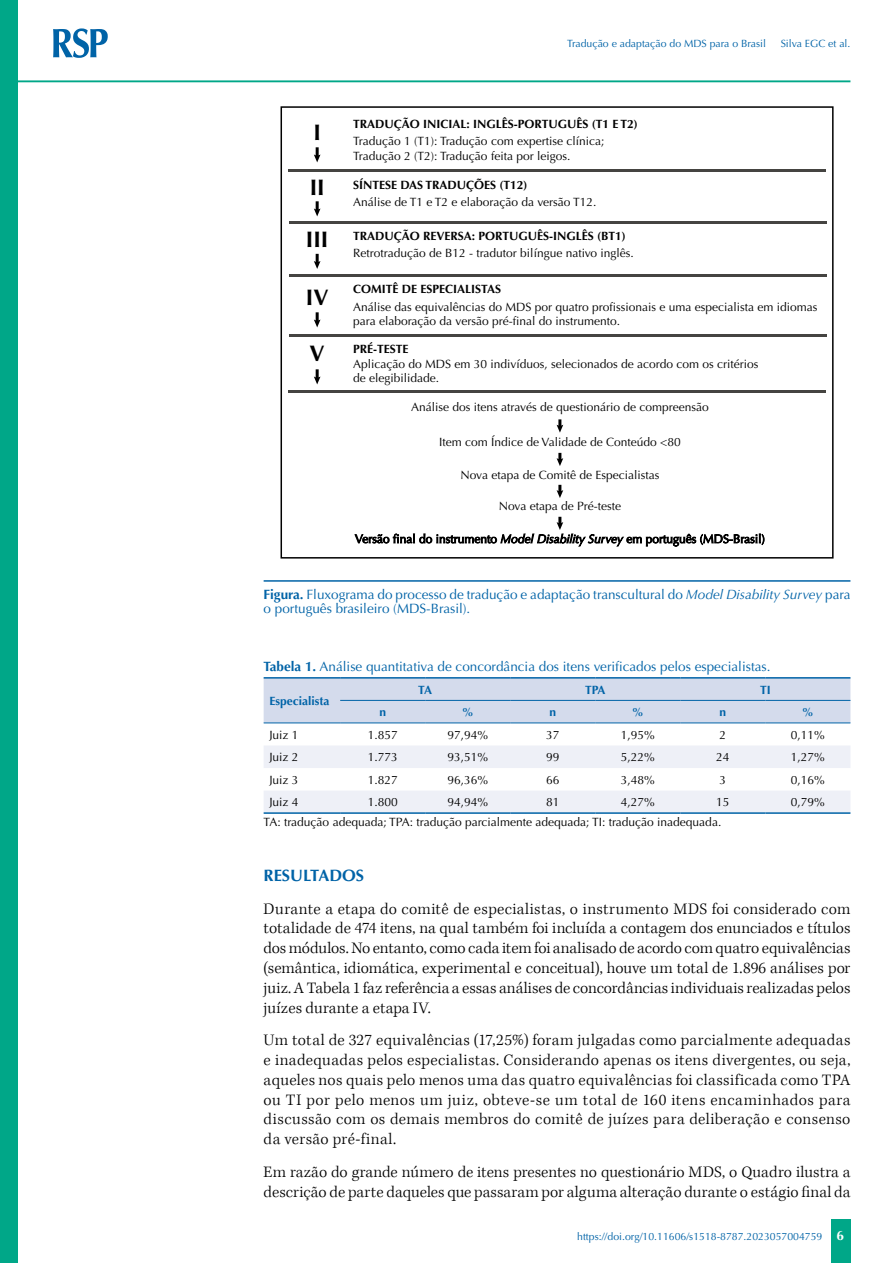
<style>
.page{position:relative;width:893px;height:1263px;background:#fff}
.page>*{position:absolute;margin:0;border:0;box-sizing:border-box;transform-origin:0 0}
.t1{font:700 22.5px "Optima";color:#000}
.t2{font:300 16.5px/19.8px "Kepler Std";letter-spacing:.01em;color:#000;text-align:justify}
.t3{font:700 16.5px "Optima LT Std";color:#0063a7}
.t4{font:13.5px/14.2px "Optima LT Std";color:#0063a7}
.t5{font:700 13.5px "Optima LT Std";color:#fff}
.t6{font:12px/14.4px "Optima";color:#000}
.t7{font:12px "Optima LT Std";color:#000}
.t8{font:700 12px "Optima";color:#000}
.t9{font:700 12px "Optima LT Std";color:#0063a7}
.t10{font:10.5px "Optima LT Std";color:#0063a7}
.s1{font-style:italic}
.s2{font-weight:700}
</style>
<div class="page">
<div style="left:831px;top:1220px;width:20px;height:43px;background:#00a788"></div>
<div style="left:0;top:0;width:18px;height:1263px;background:#00a788"></div>
<svg style="left:53px;top:28px;width:55px;height:30px"></svg>
<hr style="left:18px;top:80px;width:832px;height:2px;background:#00a788">
<hr style="left:264px;top:580px;width:586px;height:2px;background:#0063a7">
<div style="left:281px;top:106px;width:553px;height:453px;border:2px solid #000"></div>
<hr style="left:288px;top:169px;width:538px;height:2px;background:#454441">
<hr style="left:289px;top:221px;width:538px;height:2px;background:#454441">
<hr style="left:289px;top:274px;width:538px;height:3px;background:#454441">
<hr style="left:289px;top:334px;width:538px;height:2px;background:#454441">
<hr style="left:288px;top:390px;width:538px;height:2px;background:#454441">
<svg style="left:314px;top:147px;width:6px;height:15px"></svg>
<svg style="left:557px;top:419px;width:6px;height:14px"></svg>
<svg style="left:557px;top:453px;width:6px;height:13px"></svg>
<svg style="left:557px;top:485px;width:6px;height:13px"></svg>
<svg style="left:557px;top:517px;width:6px;height:13px"></svg>
<svg style="left:314px;top:201px;width:6px;height:15px"></svg>
<svg style="left:314px;top:254px;width:6px;height:15px"></svg>
<svg style="left:314px;top:312px;width:6px;height:15px"></svg>
<svg style="left:314px;top:369px;width:6px;height:15px"></svg>
<svg style="left:264px;top:679px;width:586px;height:133px"></svg>
<hr style="left:340px;top:700px;width:85px;height:1px;background:#0063a7">
<hr style="left:425px;top:700px;width:85px;height:1px;background:#0063a7">
<hr style="left:510px;top:700px;width:85px;height:1px;background:#0063a7">
<hr style="left:595px;top:700px;width:85px;height:1px;background:#0063a7">
<hr style="left:680px;top:700px;width:85px;height:1px;background:#0063a7">
<hr style="left:765px;top:700px;width:85px;height:1px;background:#0063a7">
<hr style="left:340px;top:677px;width:85px;height:2px;background:#0063a7">
<hr style="left:425px;top:677px;width:85px;height:2px;background:#0063a7">
<hr style="left:510px;top:677px;width:85px;height:2px;background:#0063a7">
<hr style="left:595px;top:677px;width:85px;height:2px;background:#0063a7">
<hr style="left:680px;top:677px;width:85px;height:2px;background:#0063a7">
<hr style="left:765px;top:677px;width:85px;height:2px;background:#0063a7">
<hr style="left:340px;top:722px;width:85px;height:1px;background:#0063a7">
<hr style="left:425px;top:722px;width:85px;height:1px;background:#0063a7">
<hr style="left:510px;top:722px;width:85px;height:1px;background:#0063a7">
<hr style="left:595px;top:722px;width:85px;height:1px;background:#0063a7">
<hr style="left:680px;top:722px;width:85px;height:1px;background:#0063a7">
<hr style="left:765px;top:722px;width:85px;height:1px;background:#0063a7">
<hr style="left:264px;top:677px;width:76px;height:2px;background:#0063a7">
<hr style="left:264px;top:722px;width:76px;height:1px;background:#0063a7">
<hr style="left:264px;top:812px;width:76px;height:2px;background:#0063a7">
<hr style="left:340px;top:812px;width:85px;height:2px;background:#0063a7">
<hr style="left:425px;top:812px;width:85px;height:2px;background:#0063a7">
<hr style="left:510px;top:812px;width:85px;height:2px;background:#0063a7">
<hr style="left:595px;top:812px;width:85px;height:2px;background:#0063a7">
<hr style="left:680px;top:812px;width:85px;height:2px;background:#0063a7">
<hr style="left:765px;top:812px;width:85px;height:2px;background:#0063a7">
<p class="t10" style="left:567px;top:37px;width:200px">Tradução e adaptação do MDS para o Brasil</p>
<p class="t10" style="left:781px;top:37px;width:71px">Silva EGC et al.</p>
<h1 class="t1" style="left:313px;top:119px;width:9px">I</h1>
<h1 class="t1" style="left:310px;top:174px;width:16px">II</h1>
<h1 class="t1" style="left:306px;top:226px;width:24px">III</h1>
<h1 class="t1" style="left:306px;top:284px;width:24px">IV</h1>
<h1 class="t1" style="left:310px;top:340px;width:17px">V</h1>
<p class="t8" style="left:353px;top:117px;width:286px">TRADUÇÃO INICIAL: INGLÊS-PORTUGUÊS (T1 E T2)</p>
<p class="t6" style="left:353px;top:134px;width:253px">Tradução 1 (T1): Tradução com expertise clínica;<br>Tradução 2 (T2): Tradução feita por leigos.</p>
<p class="t8" style="left:353px;top:177px;width:176px">SÍNTESE DAS TRADUÇÕES (T12)</p>
<p class="t8" style="left:353px;top:229px;width:274px">TRADUÇÃO REVERSA: PORTUGUÊS-INGLÊS (BT1)</p>
<p class="t6" style="left:353px;top:195px;width:245px">Análise de T1 e T2 e elaboração da versão T12.</p>
<p class="t6" style="left:353px;top:245px;width:282px">Retrotradução de B12 - tradutor bilíngue nativo inglês.</p>
<p class="t8" style="left:353px;top:282px;width:150px">COMITÊ DE ESPECIALISTAS</p>
<p class="t6" style="left:353px;top:300px;width:466px">Análise das equivalências do MDS por quatro profissionais e uma especialista em idiomas para elaboração da versão pré-final do instrumento.</p>
<p class="t8" style="left:353px;top:342px;width:57px">PRÉ-TESTE</p>
<p class="t6" style="left:353px;top:357px;width:407px">Aplicação do MDS em 30 indivíduos, selecionados de acordo com os critérios de elegibilidade.</p>
<p class="t6" style="left:411px;top:400px;width:299px">Análise dos itens através de questionário de compreensão</p>
<p class="t6" style="left:439px;top:435px;width:243px">Item com Índice de Validade de Conteúdo &lt;80</p>
<p class="t6" style="left:460px;top:468px;width:200px">Nova etapa de Comitê de Especialistas</p>
<p class="t6" style="left:499px;top:499px;width:124px">Nova etapa de Pré-teste</p>
<p class="t6" style="left:355px;top:532px;width:411px">Versão final do instrumento <span class="s1">Model Disability Survey</span> em português (MDS-Brasil)</p>
<p class="t4" style="left:264px;top:587px;width:588px"><span class="s2">Figura.</span> Fluxograma do processo de tradução e adaptação transcultural do <span class="s1">Model Disability Survey</span> para o português brasileiro (MDS-Brasil).</p>
<p class="t4" style="left:264px;top:660px;width:508px"><span class="s2">Tabela 1.</span> Análise quantitativa de concordância dos itens verificados pelos especialistas.</p>
<p class="t9" style="left:269px;top:694px;width:62px">Especialista</p>
<p class="t9" style="left:418px;top:682px;width:16px">TA</p>
<p class="t9" style="left:585px;top:682px;width:22px">TPA</p>
<p class="t9" style="left:760px;top:682px;width:12px">TI</p>
<p class="t9" style="left:379px;top:705px;width:8px">n</p>
<p class="t9" style="left:462px;top:705px;width:13px">%</p>
<p class="t9" style="left:549px;top:705px;width:8px">n</p>
<p class="t9" style="left:632px;top:705px;width:13px">%</p>
<p class="t9" style="left:720px;top:705px;width:8px">n</p>
<p class="t9" style="left:802px;top:705px;width:13px">%</p>
<p class="t7" style="left:269px;top:727px;width:31px">Juiz 1</p>
<p class="t7" style="left:368px;top:727px;width:32px">1.857</p>
<p class="t7" style="left:447px;top:727px;width:42px">97,94%</p>
<p class="t7" style="left:546px;top:727px;width:15px">37</p>
<p class="t7" style="left:621px;top:727px;width:36px">1,95%</p>
<p class="t7" style="left:720px;top:727px;width:8px">2</p>
<p class="t7" style="left:791px;top:727px;width:36px">0,11%</p>
<p class="t7" style="left:269px;top:750px;width:31px">Juiz 2</p>
<p class="t7" style="left:368px;top:750px;width:32px">1.773</p>
<p class="t7" style="left:447px;top:750px;width:42px">93,51%</p>
<p class="t7" style="left:546px;top:750px;width:15px">99</p>
<p class="t7" style="left:621px;top:750px;width:36px">5,22%</p>
<p class="t7" style="left:716px;top:750px;width:15px">24</p>
<p class="t7" style="left:791px;top:750px;width:36px">1,27%</p>
<p class="t7" style="left:269px;top:773px;width:31px">Juiz 3</p>
<p class="t7" style="left:368px;top:773px;width:32px">1.827</p>
<p class="t7" style="left:447px;top:773px;width:42px">96,36%</p>
<p class="t7" style="left:546px;top:773px;width:15px">66</p>
<p class="t7" style="left:621px;top:773px;width:36px">3,48%</p>
<p class="t7" style="left:720px;top:773px;width:8px">3</p>
<p class="t7" style="left:791px;top:773px;width:36px">0,16%</p>
<p class="t7" style="left:269px;top:795px;width:31px">Juiz 4</p>
<p class="t7" style="left:368px;top:795px;width:32px">1.800</p>
<p class="t7" style="left:447px;top:795px;width:42px">94,94%</p>
<p class="t7" style="left:546px;top:795px;width:15px">81</p>
<p class="t7" style="left:621px;top:795px;width:36px">4,27%</p>
<p class="t7" style="left:716px;top:795px;width:15px">15</p>
<p class="t7" style="left:791px;top:795px;width:36px">0,79%</p>
<p class="t7" style="left:264px;top:815px;width:459px">TA: tradução adequada; TPA: tradução parcialmente adequada; TI: tradução inadequada.</p>
<p class="t3" style="left:264px;top:866px;width:102px">RESULTADOS</p>
<p class="t2" style="left:264px;top:899px;width:588px">Durante a etapa do comitê de especialistas, o instrumento MDS foi considerado com totalidade de 474 itens, na qual também foi incluída a contagem dos enunciados e títulos dos módulos. No entanto, como cada item foi analisado de acordo com quatro equivalências (semântica, idiomática, experimental e conceitual), houve um total de 1.896 análises por juiz. A Tabela 1 faz referência a essas análises de concordâncias individuais realizadas pelos juízes durante a etapa IV.</p>
<p class="t2" style="left:264px;top:1031px;width:588px">Um total de 327 equivalências (17,25%) foram julgadas como parcialmente adequadas e inadequadas pelos especialistas. Considerando apenas os itens divergentes, ou seja, aqueles nos quais pelo menos uma das quatro equivalências foi classificada como TPA ou TI por pelo menos um juiz, obteve-se um total de 160 itens encaminhados para discussão com os demais membros do comitê de juízes para deliberação e consenso da versão pré-final.</p>
<p class="t2" style="left:264px;top:1162px;width:588px">Em razão do grande número de itens presentes no questionário MDS, o Quadro ilustra a descrição de parte daqueles que passaram por alguma alteração durante o estágio final da</p>
<p class="t10" style="left:577px;top:1230px;width:247px">https://doi.org/10.11606/s1518-8787.2023057004759</p>
<p class="t5" style="left:836px;top:1227px;width:9px">6</p>
</div>
